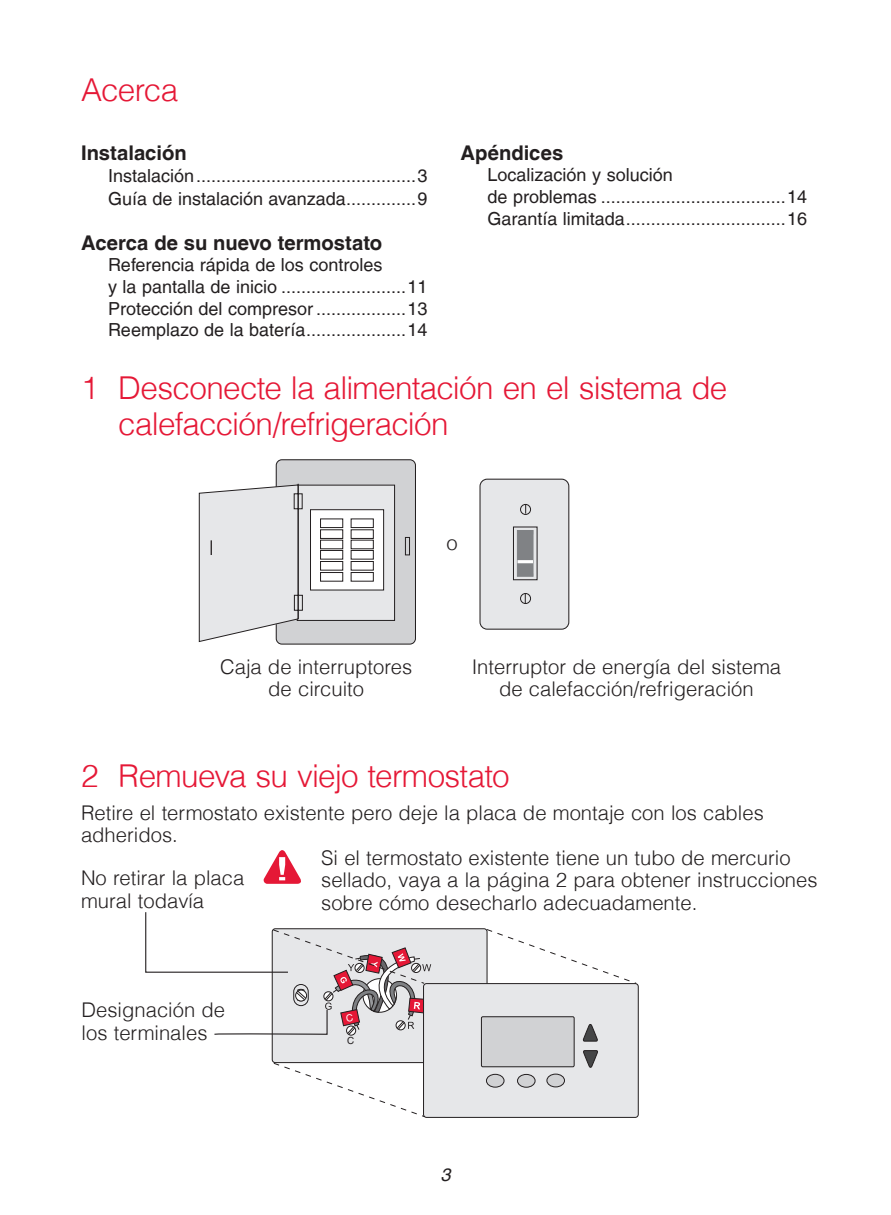
<style>
.page{position:relative;width:891px;height:1215px;background:#fff}
.page>*{position:absolute;margin:0;border:0;box-sizing:border-box;transform-origin:0 0}
.t1{font:300 31.5px/36px "Helvetica LT";letter-spacing:-.025em;color:#e51836}
.t2{font:300 20.25px/22.5px "Helvetica LT";color:#231f20}
.t3{font:700 20.25px "Helvetica LT";color:#231f20}
.t4{font:18px/21.6px "Helvetica LT";color:#231f20}
.t5{font:italic 18px "Helvetica LT";color:#231f20}
.t6{font:9.9px "Helvetica";color:#231f20}
.t7{font:9.45px "Helvetica";color:#231f20}
</style>
<div class="page">
<div style="left:480px;top:479px;width:89px;height:150px;background:#e6e7e9;border-radius:7px"></div>
<div style="left:480px;top:479px;width:89px;height:151px;border:1px solid #231f20;border-radius:7px"></div>
<div style="left:513px;top:527px;width:24px;height:53px;background:#e6e7e9;border:1px solid #231f20"></div>
<div style="left:518px;top:535px;width:16px;height:38px;background:#aeb0b2"></div>
<div style="left:517px;top:530px;width:16px;height:47px;background:#808285"></div>
<hr style="left:518px;top:560px;width:15px;height:3px;background:#fff">
<div style="left:276px;top:459px;width:140px;height:186px;background:#d1d2d4;border:1px solid #231f20;border-radius:6px"></div>
<div style="left:297px;top:485px;width:98px;height:136px;background:#e6e7e9;border:1px solid #231f20"></div>
<svg style="left:310px;top:509px;width:100px;height:82px"></svg>
<svg style="left:199px;top:483px;width:104px;height:160px;background:#dedee0"></svg>
<svg style="left:520px;top:504px;width:11px;height:100px"></svg>
<div style="left:272px;top:929px;width:215px;height:134px;background:#e6e7e9;border-radius:3px"></div>
<div style="left:424px;top:984px;width:214px;height:133px;background:#e6e7e9;border-radius:3px"></div>
<div style="left:423px;top:983px;width:216px;height:135px;border:1px solid #231f20;border-radius:3px"></div>
<svg style="left:582px;top:1024px;width:16px;height:18px"></svg>
<div style="left:486px;top:1074px;width:18px;height:13px;background:#d1d2d4;border-radius:50%"></div>
<div style="left:486px;top:1074px;width:18px;height:13px;border:1px solid #231f20;border-radius:50%"></div>
<svg style="left:583px;top:1050px;width:15px;height:18px"></svg>
<div style="left:518px;top:1074px;width:17px;height:13px;background:#d1d2d4;border-radius:50%"></div>
<div style="left:517px;top:1074px;width:18px;height:14px;border:1px solid #231f20;border-radius:50%"></div>
<div style="left:547px;top:1074px;width:17px;height:13px;background:#d1d2d4;border-radius:50%"></div>
<div style="left:547px;top:1074px;width:18px;height:13px;border:1px solid #231f20;border-radius:50%"></div>
<div style="left:481px;top:1017px;width:93px;height:50px;background:#d1d2d4"></div>
<div style="left:481px;top:1016px;width:94px;height:51px;border:1px solid #231f20"></div>
<svg style="left:273px;top:1062px;width:153px;height:56px"></svg>
<svg style="left:486px;top:929px;width:151px;height:56px"></svg>
<svg style="left:264px;top:850px;width:37px;height:34px"></svg>
<svg style="left:145px;top:912px;width:286px;height:124px"></svg>
<h1 class="t1" style="left:81px;top:72px;width:99px">Acerca</h1>
<p class="t3" style="left:81px;top:140px;width:107px">Instalación</p>
<p class="t4" style="left:108px;top:165px;width:321px;line-height:22.5px">Instalación............................................3<br>Guía de instalación avanzada..............9</p>
<p class="t3" style="left:81px;top:230px;width:303px">Acerca de su nuevo termostato</p>
<p class="t4" style="left:108px;top:254px;width:321px">Referencia rápida de los controles<br>y la pantalla de inicio .........................11<br>Protección del compresor ..................13<br>Reemplazo de la batería....................14</p>
<p class="t3" style="left:461px;top:140px;width:104px">Apéndices</p>
<p class="t4" style="left:488px;top:164px;width:321px">Localización y solución<br>de problemas .....................................14<br>Garantía limitada................................16</p>
<h1 class="t1" style="left:118px;top:369px;width:611px;text-indent:-37px">1 Desconecte la alimentación en el sistema de calefacción/refrigeración</h1>
<p class="t2" style="left:446px;top:531px;width:13px">o</p>
<p class="t2" style="left:220px;top:655px;width:194px">Caja de interruptores</p>
<p class="t7" style="left:532px;top:662px;width:36px">M31535</p>
<p class="t2" style="left:268px;top:677px;width:97px">de circuito</p>
<p class="t2" style="left:472px;top:655px;width:311px;text-align:center">Interruptor de energía del sistema de calefacción/refrigeración</p>
<h1 class="t1" style="left:81px;top:757px;width:430px">2 Remueva su viejo termostato</h1>
<p class="t2" style="left:81px;top:801px;width:684px">Retire el termostato existente pero deje la placa de montaje con los cables adheridos.</p>
<p class="t2" style="left:81px;top:867px;width:165px">No retirar la placa mural todavía</p>
<p class="t2" style="left:321px;top:846px;width:498px">Si el termostato existente tiene un tubo de mercurio sellado, vaya a la página 2 para obtener instrucciones sobre cómo desecharlo adecuadamente.</p>
<p class="t2" style="left:82px;top:999px;width:145px">Designación de los terminales</p>
<p class="t6" style="left:347px;top:1035px;width:9px">C</p>
<p class="t5" style="left:440px;top:1164px;width:12px">3</p>
</div>
